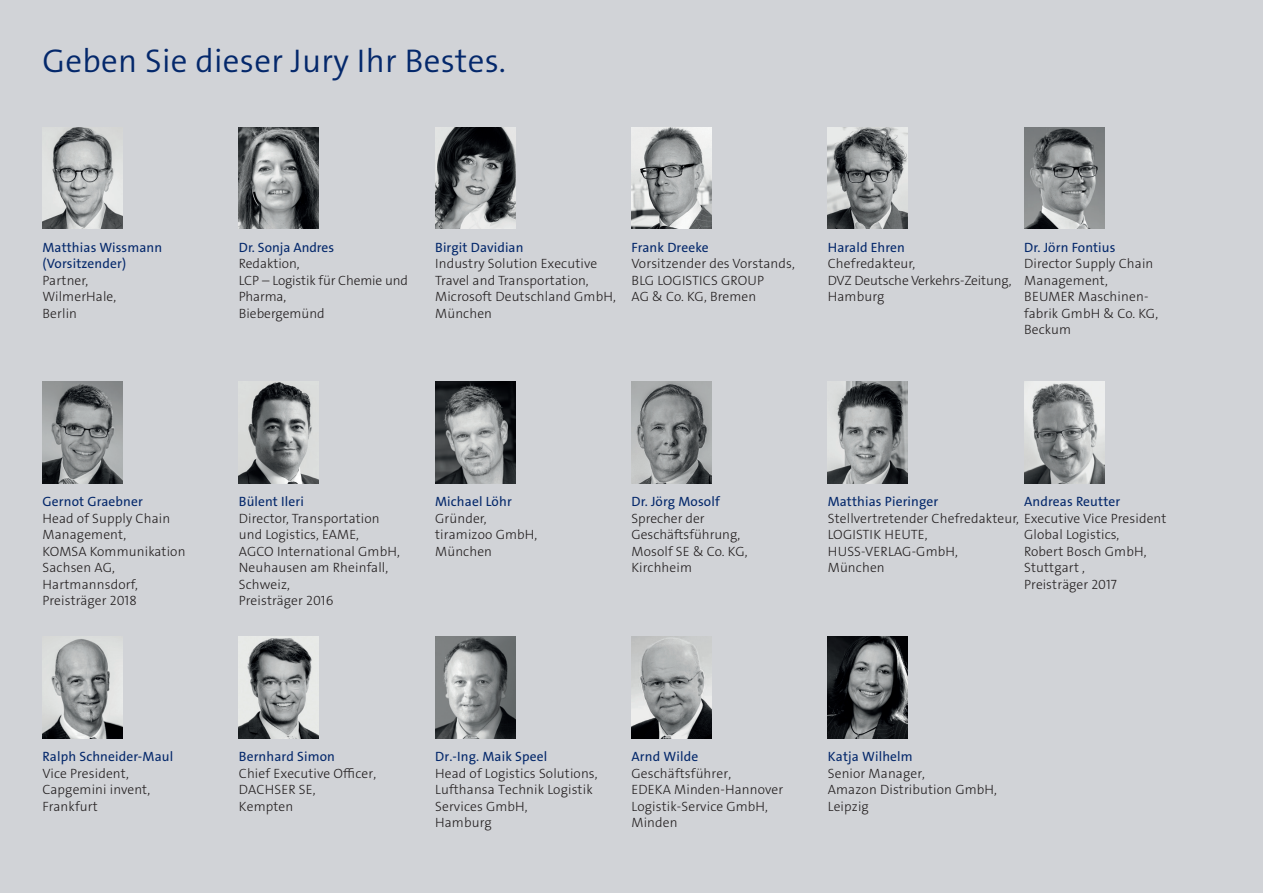
<style>
.page{position:relative;width:1263px;height:893px;background:#d1d3d7}
.page>*{position:absolute;margin:0;border:0;box-sizing:border-box;transform-origin:0 0}
.t1{font:33px "The Sans LP4 Se Lig";letter-spacing:.01em;color:#04286b}
.Referent-Titel{font:13.5px/16.5px "The Sans LP3 Lig";letter-spacing:.01em;color:#231f20}
.Fließtext{font:13.5px/16.5px "The Sans LP3 Lig";letter-spacing:.01em;color:#231f20}
.Referntenname{font:13.5px "The Sans LP5 Plain";letter-spacing:.01em;color:#04286b}
.Fließtext-2{font:13.5px/16.5px "The Sans LP3 Lig";letter-spacing:-.01em;color:#231f20}
</style>
<div class="page">
<img style="left:43px;top:127px;width:79px;height:102px">
<img style="left:239px;top:127px;width:80px;height:102px">
<img style="left:435px;top:127px;width:80px;height:102px">
<img style="left:631px;top:127px;width:80px;height:102px">
<img style="left:828px;top:127px;width:80px;height:102px">
<img style="left:1024px;top:127px;width:80px;height:102px">
<img style="left:43px;top:382px;width:79px;height:102px">
<img style="left:239px;top:382px;width:80px;height:102px">
<img style="left:435px;top:382px;width:80px;height:102px">
<img style="left:631px;top:382px;width:80px;height:102px">
<img style="left:828px;top:382px;width:80px;height:102px">
<img style="left:1024px;top:382px;width:80px;height:102px">
<img style="left:43px;top:637px;width:79px;height:101px">
<img style="left:239px;top:637px;width:80px;height:101px">
<img style="left:435px;top:637px;width:80px;height:101px">
<img style="left:631px;top:637px;width:80px;height:101px">
<img style="left:828px;top:637px;width:80px;height:101px">
<p class="t1" style="left:43px;top:40px;width:465px">Geben Sie dieser Jury Ihr Bestes.</p>
<p class="Referntenname" style="left:43px;top:238px;width:121px">Matthias Wissmann</p>
<p class="Referntenname" style="left:43px;top:255px;width:85px">(Vorsitzender)</p>
<p class="Referent-Titel" style="left:43px;top:272px;width:47px">Partner,</p>
<p class="Referent-Titel" style="left:43px;top:288px;width:75px">WilmerHale,</p>
<p class="Referent-Titel" style="left:43px;top:305px;width:36px">Berlin</p>
<p class="Referntenname" style="left:239px;top:238px;width:97px">Dr. Sonja Andres</p>
<p class="Fließtext-2" style="left:239px;top:255px;width:171px">Redaktion,<br>LCP – Logistik für Chemie und<br>Pharma,</p>
<p class="Fließtext" style="left:239px;top:305px;width:87px">Biebergemünd</p>
<p class="Referntenname" style="left:435px;top:238px;width:90px">Birgit Davidian</p>
<p class="Fließtext" style="left:435px;top:255px;width:163px">Industry Solution Executive<br>Travel and Transportation,</p>
<p class="Fließtext" style="left:435px;top:288px;width:182px">Microsoft Deutschland GmbH,<br>München</p>
<p class="Referntenname" style="left:631px;top:238px;width:79px">Frank Dreeke</p>
<p class="Fließtext" style="left:631px;top:255px;width:165px">Vorsitzender des Vorstands,<br>BLG LOGISTICS GROUP<br>AG &amp; Co. KG, Bremen</p>
<p class="Referntenname" style="left:828px;top:238px;width:79px">Harald Ehren</p>
<p class="Fließtext" style="left:828px;top:255px;width:89px">Chefredakteur,</p>
<p class="Fließtext-2" style="left:828px;top:272px;width:185px">DVZ Deutsche Verkehrs-Zeitung,</p>
<p class="Fließtext" style="left:828px;top:288px;width:58px">Hamburg</p>
<p class="Referntenname" style="left:1024px;top:238px;width:93px">Dr. Jörn Fontius</p>
<p class="Fließtext" style="left:1024px;top:255px;width:136px">Director Supply Chain<br>Management,<br>BEUMER Maschinen&shy;fabrik GmbH &amp; Co. KG,<br>Beckum</p>
<p class="Referntenname" style="left:43px;top:493px;width:102px">Gernot Graebner</p>
<p class="Referent-Titel" style="left:43px;top:510px;width:129px">Head of Supply Chain</p>
<p class="Referent-Titel" style="left:43px;top:527px;width:85px">Management,</p>
<p class="Referent-Titel" style="left:43px;top:543px;width:144px">KOMSA Kommunikation</p>
<p class="Referent-Titel" style="left:43px;top:560px;width:97px">Sachsen AG,<br>Hartmannsdorf,</p>
<p class="Referent-Titel" style="left:43px;top:593px;width:96px">Preisträger 2018</p>
<p class="Referntenname" style="left:239px;top:493px;width:67px">Bülent Ileri</p>
<p class="Referent-Titel" style="left:239px;top:510px;width:142px">Director, Transportation und Logistics, EAME,</p>
<p class="Referent-Titel" style="left:239px;top:543px;width:162px">AGCO International GmbH,</p>
<p class="Referent-Titel" style="left:239px;top:560px;width:151px">Neuhausen am Rheinfall,<br>Schweiz,<br>Preisträger 2016</p>
<p class="Referntenname" style="left:435px;top:493px;width:78px">Michael Löhr</p>
<p class="Fließtext" style="left:435px;top:510px;width:53px">Gründer,</p>
<p class="Fließtext" style="left:435px;top:527px;width:104px">tiramizoo GmbH,</p>
<p class="Fließtext" style="left:435px;top:543px;width:58px">München</p>
<p class="Referntenname" style="left:631px;top:493px;width:90px">Dr. Jörg Mosolf</p>
<p class="Referent-Titel" style="left:631px;top:510px;width:110px">Sprecher der<br>Geschäftsführung,</p>
<p class="Referent-Titel" style="left:631px;top:543px;width:118px">Mosolf SE &amp; Co. KG,</p>
<p class="Referent-Titel" style="left:631px;top:560px;width:62px">Kirchheim</p>
<p class="Referntenname" style="left:828px;top:493px;width:112px">Matthias Pieringer</p>
<p class="Referent-Titel" style="left:828px;top:510px;width:340px">Stellvertretender Chefredakteur, Executive Vice President</p>
<p class="Referent-Titel" style="left:828px;top:527px;width:101px">LOGISTIK HEUTE,</p>
<p class="Referent-Titel" style="left:828px;top:543px;width:132px">HUSS-VERLAG-GmbH,</p>
<p class="Referent-Titel" style="left:828px;top:560px;width:58px">München</p>
<p class="Referntenname" style="left:1024px;top:493px;width:98px">Andreas Reutter</p>
<p class="Referent-Titel" style="left:1024px;top:527px;width:97px">Global Logistics,</p>
<p class="Referent-Titel" style="left:1024px;top:543px;width:124px">Robert Bosch GmbH,</p>
<p class="Referent-Titel" style="left:1024px;top:560px;width:62px">Stuttgart ,</p>
<p class="Referent-Titel" style="left:1024px;top:576px;width:94px">Preisträger 2017</p>
<p class="Referntenname" style="left:43px;top:748px;width:132px">Ralph Schneider-Maul</p>
<p class="Referent-Titel" style="left:43px;top:765px;width:88px">Vice President,</p>
<p class="Referent-Titel" style="left:43px;top:781px;width:109px">Capgemini invent,</p>
<p class="Referent-Titel" style="left:43px;top:798px;width:57px">Frankfurt</p>
<p class="Referntenname" style="left:239px;top:748px;width:98px">Bernhard Simon</p>
<p class="Referent-Titel" style="left:239px;top:765px;width:139px">Chief Executive Officer,<br>DACHSER SE,<br>Kempten</p>
<p class="Referntenname" style="left:435px;top:748px;width:114px">Dr.-Ing. Maik Speel</p>
<p class="Fließtext" style="left:435px;top:765px;width:164px">Head of Logistics Solutions,</p>
<p class="Fließtext" style="left:435px;top:781px;width:159px">Lufthansa Technik Logistik<br>Services GmbH,</p>
<p class="Fließtext" style="left:435px;top:814px;width:58px">Hamburg</p>
<p class="Referntenname" style="left:631px;top:748px;width:68px">Arnd Wilde</p>
<p class="Fließtext" style="left:631px;top:765px;width:101px">Geschäftsführer,</p>
<p class="Fließtext" style="left:631px;top:781px;width:153px">EDEKA Minden-Hannover<br>Logistik-Service GmbH,</p>
<p class="Fließtext" style="left:631px;top:814px;width:48px">Minden</p>
<p class="Referntenname" style="left:828px;top:748px;width:86px">Katja Wilhelm</p>
<p class="Fließtext" style="left:828px;top:765px;width:171px">Senior Manager,<br>Amazon Distribution GmbH,<br>Leipzig</p>
</div>
